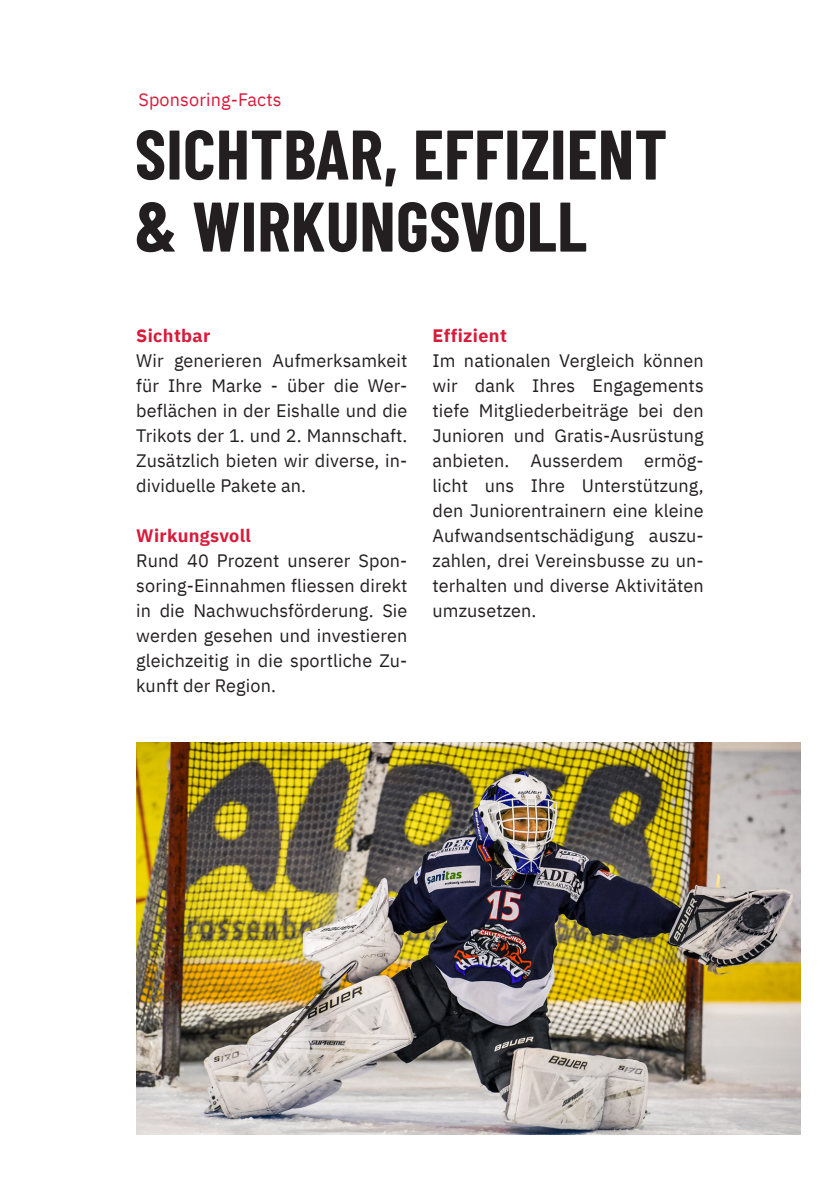
<style>
.page{position:relative;width:840px;height:1191px;background:#fff}
.page>*{position:absolute;margin:0;border:0;box-sizing:border-box;transform-origin:0 0}
.t1{font:700 70px/72px "Barlow Condensed";letter-spacing:.005em;color:#231f20}
.t2{font:18px/25px "IBM Plex Sans";letter-spacing:.005em;color:#231f20;text-align:justify}
.Überschrift_1{font:700 18px "IBM Plex Sans";letter-spacing:.02em;color:#d71b3a}
.t3{font:18px "IBM Plex Sans";letter-spacing:.005em;color:#d71b3a}
</style>
<div class="page">
<img style="left:136px;top:742px;width:663px;height:392px">
<p class="t3" style="left:138px;top:86px;width:145px">Sponsoring-Facts</p>
<p class="t1" style="left:135px;top:114px;width:533px">SICHTBAR, EFFIZIENT &amp; WIRKUNGSVOLL</p>
<p class="Überschrift_1" style="left:136px;top:321px;width:76px">Sichtbar</p>
<p class="t2" style="left:136px;top:347px;width:272px">Wir generieren Aufmerksamkeit für Ihre Marke - über die Wer&shy;beflächen in der Eishalle und die Trikots der 1. und 2. Mannschaft.<br>Zusätzlich bieten wir diverse, in&shy;dividuelle Pakete an.</p>
<p class="Überschrift_1" style="left:136px;top:521px;width:116px">Wirkungsvoll</p>
<p class="t2" style="left:136px;top:547px;width:272px">Rund 40 Prozent unserer Spon&shy;soring-Einnahmen fliessen direkt in die Nachwuchsförderung. Sie werden gesehen und investieren gleichzeitig in die sportliche Zu&shy;kunft der Region.</p>
<p class="Überschrift_1" style="left:432px;top:321px;width:76px">Effizient</p>
<p class="t2" style="left:432px;top:347px;width:272px">Im nationalen Vergleich können wir dank Ihres Engagements tiefe Mitgliederbeiträge bei den Junioren und Gratis-Ausrüstung anbieten. Ausserdem ermög&shy;licht uns Ihre Unterstützung, den Juniorentrainern eine kleine Aufwandsentschädigung auszu&shy;zahlen, drei Vereinsbusse zu un&shy;terhalten und diverse Aktivitäten umzusetzen.</p>
</div>
